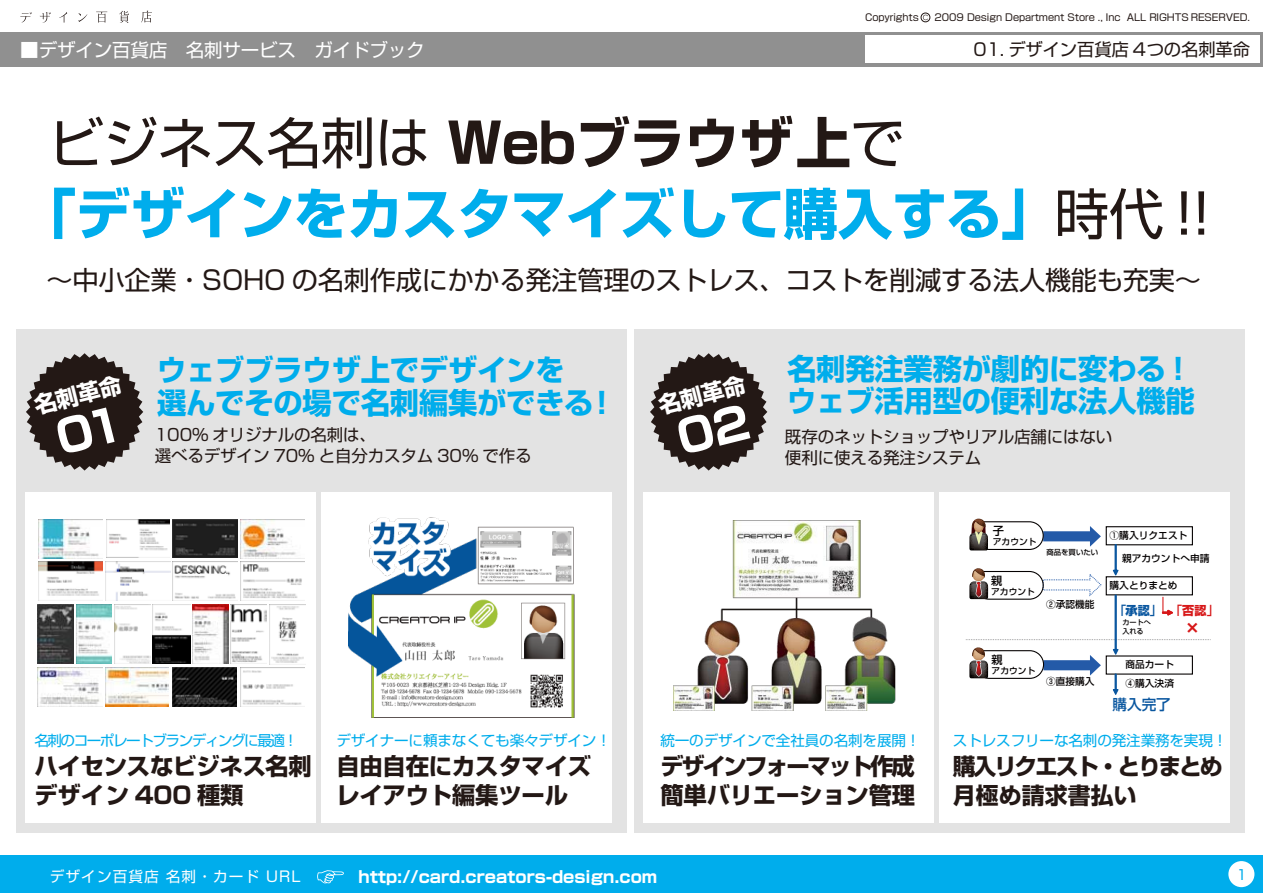
<style>
.page{position:relative;width:1263px;height:893px;background:#fff}
.page>*{position:absolute;margin:0;border:0;box-sizing:border-box;transform-origin:0 0}
.t1{font:700 54.9px/70.8px "Shin Go Pro";letter-spacing:-.01em;color:#00adec}
.t2{font:700 29.4px/32.4px "Shin Go Pro";letter-spacing:-.01em;color:#00adec}
.t3{font:26.25px "Shin Go Pro";letter-spacing:-.01em;color:#231815}
.t4{font:700 23.4px/29.2px "Shin Go Pro";letter-spacing:-.01em;color:#231815}
.t5{font:700 23.4px/29.2px "Shin Go Pro";letter-spacing:-.1em;color:#231815}
.t6{font:700 22.8px/28.5px "Shin Go Pro";letter-spacing:-.1em;color:#231815}
.t7{font:700 22.5px "Shin Go Pro";color:#fff}
.t8{font:18.6px "Shin Go Pro";letter-spacing:-.01em;color:#fff}
.t9{font:17.4px "Shin Go Pro";letter-spacing:-.01em;color:#231815}
.t10{font:16.5px/21px "Shin Go Pro";letter-spacing:-.01em;color:#231815}
.t11{font:700 16.35px "Shin Go Pro";color:#fff}
.t12{font:14.7px "Shin Go Pro";letter-spacing:.075em;color:#fff}
.t13{font:14.55px "Shin Go Pro";letter-spacing:-.01em;color:#00adec}
.t14{font:14.55px "Shin Go Pro";letter-spacing:-.1em;color:#00adec}
.t15{font:500 14.55px "Shin Go Pro";color:#09569f}
.t16{font:13.8px "Shin Go Pro";color:#00adec}
.t17{font:900 13.35px "Shin Go Pro";color:#d71718}
.t18{font:500 12.15px "Shin Go Pro";color:#09569f}
.t19{font:500 12.15px "Shin Go Pro";color:#d71718}
.t20{font:500 11.25px "Shin Go Pro";color:#040000}
.t21{font:9.75px "Shin Go Pro";letter-spacing:-.01em;color:#231815}
.t22{font:500 9.75px "Shin Go Pro";color:#040000}
.t23{font:500 8.7px "Shin Go Pro";color:#040000}
.t24{font:500 7.35px "Shin Go Pro";letter-spacing:.005em;color:#040000}
.t25{font:500 7.05px/8.6px "Shin Go Pro";color:#040000}
.s1{font-weight:400;color:#231815}
.s2{color:#231815}
.s3{font-weight:800}
</style>
<div class="page">
<div style="left:16px;top:329px;width:611px;height:504px;background:#e3e3e3"></div>
<div style="left:26px;top:492px;width:290px;height:331px;background:#fff"></div>
<div style="left:322px;top:492px;width:290px;height:331px;background:#fff"></div>
<div style="left:634px;top:329px;width:611px;height:504px;background:#e3e3e3"></div>
<div style="left:644px;top:492px;width:290px;height:331px;background:#fff"></div>
<div style="left:940px;top:492px;width:290px;height:331px;background:#fff"></div>
<div style="left:0;top:855px;width:1263px;height:38px;background:#00adec"></div>
<div style="left:0;top:32px;width:1263px;height:34px;background:#909090"></div>
<svg style="left:96px;top:12px;width:11px;height:11px"></svg>
<svg style="left:20px;top:12px;width:12px;height:11px"></svg>
<svg style="left:59px;top:12px;width:8px;height:11px"></svg>
<svg style="left:119px;top:11px;width:10px;height:12px"></svg>
<svg style="left:78px;top:13px;width:9px;height:9px"></svg>
<svg style="left:40px;top:12px;width:11px;height:11px"></svg>
<svg style="left:141px;top:11px;width:11px;height:12px"></svg>
<div style="left:1228px;top:861px;width:26px;height:26px;background:#fff;border-radius:50%"></div>
<div style="left:866px;top:35px;width:394px;height:28px;background:#fff"></div>
<div style="left:921px;top:13px;width:9px;height:9px;border:1px solid #231815;border-radius:50%"></div>
<svg style="left:923px;top:15px;width:5px;height:5px"></svg>
<svg style="left:966px;top:519px;width:244px;height:176px"></svg>
<svg style="left:317px;top:870px;width:27px;height:13px"></svg>
<img style="left:38px;top:667px;width:64px;height:39px">
<img style="left:240px;top:667px;width:65px;height:39px">
<img style="left:106px;top:667px;width:63px;height:39px">
<img style="left:172px;top:667px;width:65px;height:39px">
<img style="left:240px;top:562px;width:65px;height:39px">
<img style="left:105px;top:562px;width:65px;height:39px">
<img style="left:172px;top:562px;width:66px;height:39px">
<img style="left:38px;top:562px;width:65px;height:39px">
<img style="left:106px;top:519px;width:63px;height:39px">
<img style="left:38px;top:519px;width:65px;height:39px">
<img style="left:240px;top:519px;width:65px;height:39px">
<img style="left:172px;top:519px;width:65px;height:39px">
<img style="left:153px;top:604px;width:37px;height:60px">
<img style="left:76px;top:604px;width:36px;height:60px">
<img style="left:193px;top:604px;width:35px;height:60px">
<img style="left:114px;top:604px;width:36px;height:60px">
<img style="left:38px;top:604px;width:36px;height:60px">
<img style="left:231px;top:604px;width:36px;height:60px">
<img style="left:269px;top:604px;width:36px;height:60px">
<img style="left:673px;top:521px;width:223px;height:189px">
<img style="left:348px;top:517px;width:227px;height:200px">
<svg style="left:26px;top:353px;width:117px;height:118px"></svg>
<svg style="left:650px;top:353px;width:117px;height:118px"></svg>
<p class="t8" style="left:20px;top:35px;width:406px">■デザイン百貨店　名刺サービス　ガイドブック</p>
<p class="t21" style="left:865px;top:9px;width:55px">Copyrights</p>
<p class="t21" style="left:935px;top:9px;width:317px">2009 Design Department Store ., Inc ALL RIGHTS RESERVED.</p>
<p class="t9" style="left:974px;top:35px;width:278px">01. デザイン百貨店 4つの名刺革命</p>
<h1 class="t1" style="left:21px;top:102px;width:1190px;text-indent:27px"><span class="s1">ビジネス名刺は</span> <span class="s2">Webブラウザ上</span><span class="s1">で<br></span>「デザインをカスタマイズして購入する」<span class="s1">時代 !!</span></h1>
<h3 class="t3" style="left:46px;top:258px;width:1156px">～中小企業・SOHO の名刺作成にかかる発注管理のストレス、コストを削減する法人機能も充実～</h3>
<h2 class="t2" style="left:157px;top:351px;width:461px">ウェブブラウザ上でデザインを<br>選んでその場で名刺編集ができる！</h2>
<h3 class="t7" style="left:30px;top:388px;width:91px;rotate:-14deg">名刺革命</h3>
<h3 class="t7" style="left:654px;top:388px;width:91px;rotate:-14deg">名刺革命</h3>
<p class="t10" style="left:155px;top:422px;width:378px">100% オリジナルの名刺は、<br>選べるデザイン 70% と自分カスタム 30% で作る</p>
<h2 class="t2" style="left:787px;top:349px;width:409px">名刺発注業務が劇的に変わる !ウェブ活用型の便利な法人機能</h2>
<p class="t10" style="left:785px;top:424px;width:329px">既存のネットショップやリアル店舗にはない便利に使える発注システム</p>
<p class="t20" style="left:993px;top:521px;width:13px">子</p>
<p class="t23" style="left:993px;top:535px;width:45px">アカウント</p>
<p class="t20" style="left:991px;top:571px;width:13px">親</p>
<p class="t23" style="left:991px;top:585px;width:45px">アカウント</p>
<p class="t24" style="left:1046px;top:546px;width:54px">商品を買いたい</p>
<p class="t22" style="left:1046px;top:596px;width:50px">②承認機能</p>
<p class="t20" style="left:991px;top:650px;width:13px">親</p>
<p class="t23" style="left:991px;top:664px;width:45px">アカウント</p>
<p class="t22" style="left:1046px;top:673px;width:50px">③直接購入</p>
<p class="t22" style="left:1109px;top:528px;width:79px">①購入リクエスト</p>
<p class="t22" style="left:1122px;top:550px;width:89px">親アカウントへ申請</p>
<p class="t22" style="left:1109px;top:578px;width:70px">購入とりまとめ</p>
<p class="t18" style="left:1120px;top:600px;width:37px">｢<span class="s3">承認</span>｣</p>
<p class="t19" style="left:1176px;top:600px;width:38px">｢<span class="s3">否認</span>｣</p>
<p class="t25" style="left:1122px;top:618px;width:30px">カートへ入れる</p>
<p class="t17" style="left:1186px;top:617px;width:15px">×</p>
<p class="t22" style="left:1125px;top:657px;width:50px">商品カート</p>
<p class="t15" style="left:1112px;top:692px;width:60px">購入完了</p>
<p class="t22" style="left:1125px;top:675px;width:50px">④購入決済</p>
<p class="t14" style="left:34px;top:728px;width:265px">名刺のコーポレートブランディングに最適！</p>
<h3 class="t4" style="left:34px;top:749px;width:279px">ハイセンスなビジネス名刺デザイン 400 種類</h3>
<p class="t13" style="left:336px;top:729px;width:276px">デザイナーに頼まなくても楽々デザイン！</p>
<h3 class="t4" style="left:336px;top:749px;width:256px">自由自在にカスタマイズレイアウト編集ツール</h3>
<p class="t13" style="left:660px;top:728px;width:262px">統一のデザインで全社員の名刺を展開！</p>
<h3 class="t5" style="left:660px;top:749px;width:256px">デザインフォーマット作成簡単バリエーション管理</h3>
<p class="t13" style="left:953px;top:728px;width:276px">ストレスフリーな名刺の発注業務を実現！</p>
<h3 class="t6" style="left:953px;top:750px;width:271px">購入リクエスト・とりまとめ月極め請求書払い</h3>
<p class="t12" style="left:50px;top:865px;width:252px">デザイン百貨店 名刺・カード URL</p>
<p class="t11" style="left:359px;top:864px;width:300px">http://card.creators-design.com</p>
<p class="t16" style="left:1236px;top:864px;width:12px">1</p>
</div>
